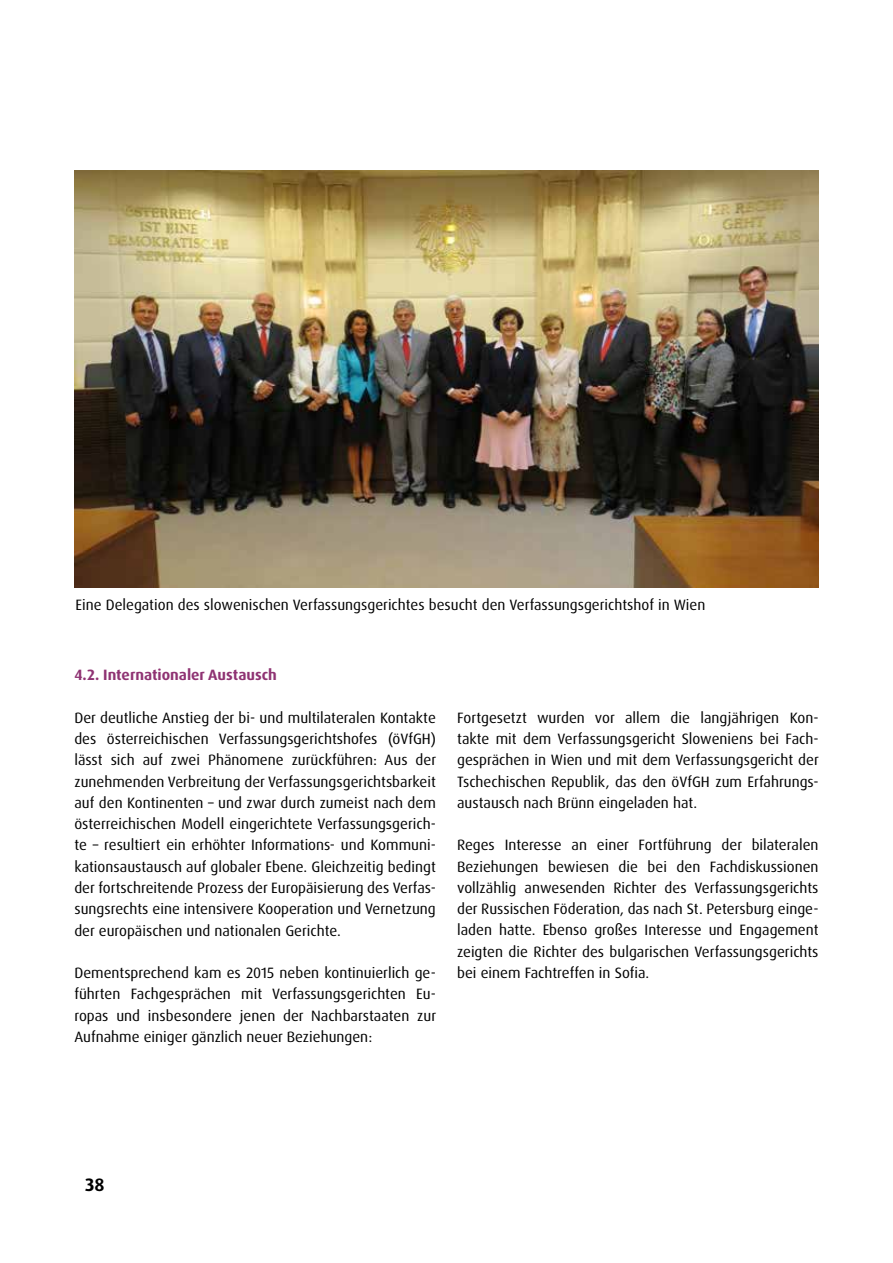
<style>
.page{position:relative;width:893px;height:1263px;background:#fff}
.page>*{position:absolute;margin:0;border:0;box-sizing:border-box;transform-origin:0 0}
.t1{font:700 18px "Dax OT";color:#000}
.t2{font:15px/21.3px "Dax OT";color:#000}
.t3{font:700 15px "Dax OT";color:#8f3373}
</style>
<div class="page">
<img style="left:74px;top:170px;width:745px;height:418px">
<p class="t2" style="left:75px;top:594px;width:631px">Eine Delegation des slowenischen Verfassungsgerichtes besucht den Verfassungsgerichtshof in Wien</p>
<p class="t3" style="left:74px;top:665px;width:204px">4.2. Internationaler Austausch</p>
<p class="t2" style="left:74px;top:707px;width:363px">Der deutliche Anstieg der bi- und multilateralen Kontakte des österreichischen Verfassungsgerichtshofes (öVfGH) lässt sich auf zwei Phänomene zurückführen: Aus der zunehmenden Verbreitung der Verfassungsgerichtsbarkeit auf den Kontinenten – und zwar durch zumeist nach dem österreichischen Modell eingerichtete Verfassungsgerich&shy;te – resultiert ein erhöhter Informations- und Kommuni&shy;kationsaustausch auf globaler Ebene. Gleichzeitig bedingt der fortschreitende Prozess der Europäisierung des Verfas&shy;sungsrechts eine intensivere Kooperation und Vernetzung der europäischen und nationalen Gerichte.</p>
<p class="t2" style="left:74px;top:962px;width:363px">Dementsprechend kam es 2015 neben kontinuierlich ge&shy;führten Fachgesprächen mit Verfassungsgerichten Eu&shy;ropas und insbesondere jenen der Nachbarstaaten zur Aufnahme einiger gänzlich neuer Beziehungen:</p>
<p class="t2" style="left:457px;top:707px;width:363px">Fortgesetzt wurden vor allem die langjährigen Kon&shy;takte mit dem Verfassungsgericht Sloweniens bei Fach&shy;gesprächen in Wien und mit dem Verfassungsgericht der Tschechischen Republik, das den öVfGH zum Erfahrungs&shy;austausch nach Brünn eingeladen hat.</p>
<p class="t2" style="left:457px;top:835px;width:363px;text-align:justify">Reges Interesse an einer Fortführung der bilateralen Beziehungen bewiesen die bei den Fachdiskussionen vollzählig anwesenden Richter des Verfassungsgerichts der Russischen Föderation, das nach St. Petersburg einge&shy;laden hatte. Ebenso großes Interesse und Engagement zeigten die Richter des bulgarischen Verfassungsgerichts bei einem Fachtreffen in Sofia.</p>
<p class="t1" style="left:85px;top:1173px;width:21px">38</p>
</div>
